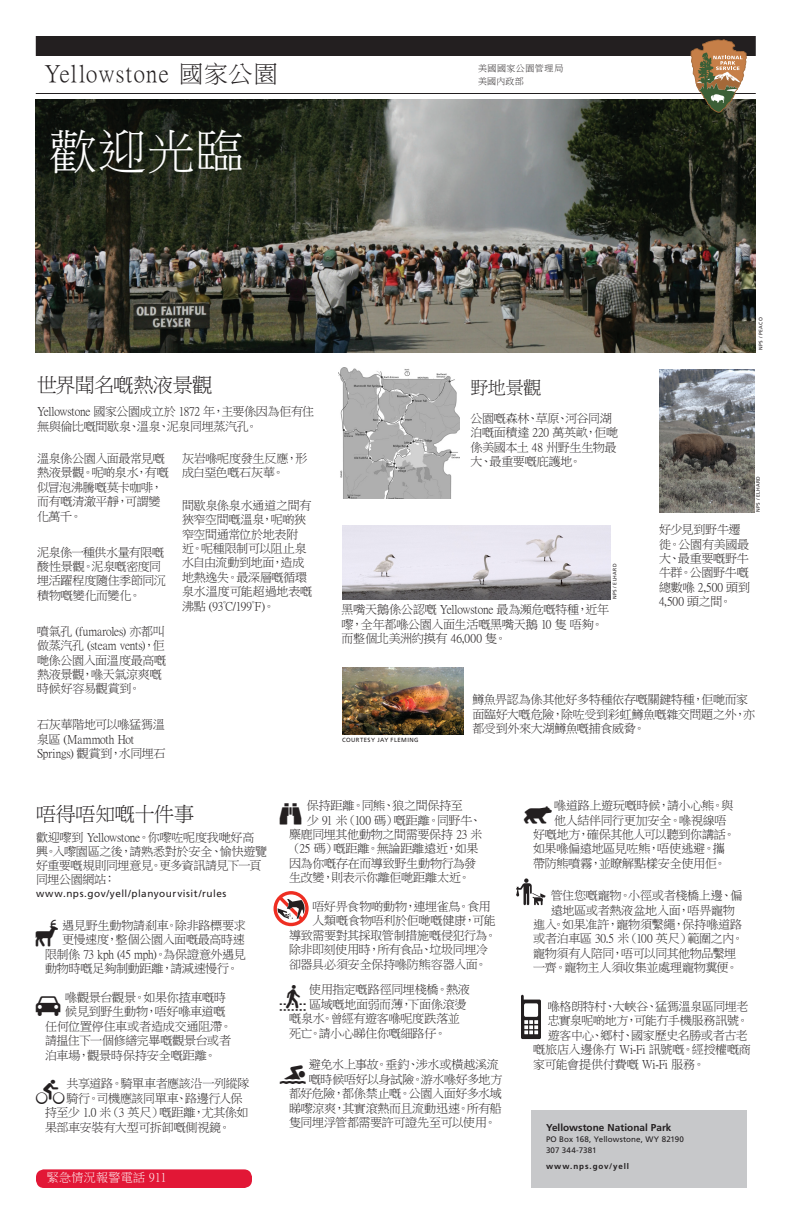
<style>
.page{position:relative;width:792px;height:1224px;background:#fff}
.page>*{position:absolute;margin:0;border:0;box-sizing:border-box;transform-origin:0 0}
.Subhead_1{font:48px "P Ming Li U";color:#fff}
.t1{font:32.3px "NPS Pictographs 3";color:#231f20}
.Subhead_1-2{font:24px "P Ming Li U";letter-spacing:.045em;color:#231f20}
.BodyYT_A{font:20px "P Ming Li U";letter-spacing:-.015em;color:#231f20}
.t2{font:18px "P Ming Li U";color:#231f20}
.BodyYT_A-2{font:12px/14.4px "P Ming Li U";letter-spacing:-.02em;color:#231f20}
.Subhead_1-3{font:12px "P Ming Li U";letter-spacing:-.02em;color:#231f20}
.BulletYT_A_0_20{font:12px/14.4px "P Ming Li U";letter-spacing:-.02em;color:#231f20}
.BodyYT_A-3{font:12px "P Ming Li U";letter-spacing:-.04em;color:#231f20}
.main_head{font:12px "P Ming Li U";letter-spacing:.025em;color:#fff}
.t3{font:10px "Frutiger LT Std";letter-spacing:.05em;color:#231f20}
.Subhead_1-4{font:700 10px "Frutiger LT Std";letter-spacing:.005em;color:#231f20}
.Subhead_1-5{font:9px/13px "P Ming Li U";letter-spacing:.05em;color:#231f20}
.Subhead_1-6{font:8px/11px "Frutiger LT Std";letter-spacing:.01em;color:#231f20}
.Subhead_1-7{font:700 8px "Frutiger LT Std";letter-spacing:.115em;color:#231f20}
.BulletYT_A_0_20-2{font:6px "Frutiger LT Std";letter-spacing:.075em;color:#231f20}
.t4{font:5px "Frutiger LT Std";letter-spacing:.08em;color:#231f20}
</style>
<div class="page">
<img style="left:338px;top:367px;width:121px;height:131px">
<img style="left:36px;top:99px;width:720px;height:253px">
<hr style="left:36px;top:93px;width:720px;height:1px;background:#231f20">
<div style="left:36px;top:36px;width:720px;height:20px;background:#231f20"></div>
<svg style="left:273px;top:891px;width:36px;height:36px"></svg>
<svg style="left:274px;top:891px;width:35px;height:35px"></svg>
<svg style="left:277px;top:894px;width:28px;height:29px"></svg>
<svg style="left:516px;top:878px;width:30px;height:27px"></svg>
<div style="left:521px;top:1000px;width:20px;height:39px;background:#231f20;border-radius:2px"></div>
<svg style="left:524px;top:1020px;width:14px;height:14px"></svg>
<div style="left:524px;top:1003px;width:14px;height:14px;background:#fff;border-radius:2px"></div>
<svg style="left:521px;top:995px;width:3px;height:5px"></svg>
<svg style="left:690px;top:39px;width:57px;height:74px"></svg>
<div style="left:532px;top:1110px;width:216px;height:78px;background:#c7c8ca"></div>
<div style="left:36px;top:1169px;width:216px;height:19px;background:#e21736;border-radius:8px"></div>
<img style="left:659px;top:370px;width:95px;height:143px">
<img style="left:342px;top:667px;width:122px;height:68px">
<img style="left:342px;top:525px;width:268px;height:75px">
<p class="Subhead_1-2" style="left:45px;top:61px;width:235px">Yellowstone 國家公園</p>
<p class="Subhead_1-5" style="left:478px;top:62px;width:87px">美國國家公園管理局美國內政部</p>
<p class="Subhead_1" style="left:49px;top:127px;width:196px">歡迎光臨</p>
<p class="BodyYT_A" style="left:37px;top:375px;width:177px">世界聞名嘅熱液景觀</p>
<p class="BodyYT_A-2" style="left:37px;top:404px;width:279px">Yellowstone 國家公園成立於 1872 年，主要係因為佢有住無與倫比嘅間歇泉、溫泉、泥泉同埋蒸汽孔。</p>
<p class="BodyYT_A-2" style="left:37px;top:451px;width:133px">溫泉係公園入面最常見嘅熱液景觀。呢啲泉水，有嘅似冒泡沸騰嘅莫卡咖啡，而有嘅清澈平靜，可謂變化萬千。</p>
<p class="BodyYT_A-2" style="left:37px;top:545px;width:130px">泥泉係一種供水量有限嘅酸性景觀。泥泉嘅密度同埋活躍程度隨住季節同沉積物嘅變化而變化。</p>
<p class="BodyYT_A-2" style="left:37px;top:624px;width:131px">噴氣孔 (fumaroles) 亦都叫做蒸汽孔 (steam vents)，佢哋係公園入面溫度最高嘅熱液景觀，喺天氣涼爽嘅時候好容易觀賞到。</p>
<p class="BodyYT_A-2" style="left:37px;top:718px;width:130px">石灰華階地可以喺猛獁溫泉區 (Mammoth Hot<br>Springs) 觀賞到，水同埋石</p>
<p class="BodyYT_A-2" style="left:182px;top:451px;width:127px">灰岩喺呢度發生反應，形成白堊色嘅石灰華。</p>
<p class="BodyYT_A-2" style="left:182px;top:498px;width:132px">間歇泉係泉水通道之間有狹窄空間嘅溫泉，呢啲狹窄空間通常位於地表附近。呢種限制可以阻止泉水自由流動到地面，造成地熱逸失。最深層嘅循環泉水溫度可能超過地表嘅沸點 (93°C/199°F)。</p>
<p class="t2" style="left:470px;top:379px;width:73px">野地景觀</p>
<p class="BodyYT_A-2" style="left:470px;top:411px;width:149px">公園嘅森林、草原、河谷同湖泊嘅面積達 220 萬英畝，佢哋係美國本土 48 州野生生物最大、最重要嘅庇護地。</p>
<p class="t4" style="left:612px;top:599px;width:37px;rotate:-90deg">NPS / ELHARD</p>
<p class="BulletYT_A_0_20" style="left:342px;top:603px;width:269px">黑嘴天鵝係公認嘅 Yellowstone 最為瀕危嘅特種，近年嚟，全年都喺公園入面生活嘅黑嘴天鵝 10 隻 唔夠。而整個北美洲約摸有 46,000 隻。</p>
<p class="t4" style="left:758px;top:350px;width:34px;rotate:-90deg">NPS / PEACO</p>
<p class="t4" style="left:755px;top:512px;width:37px;rotate:-90deg">NPS / ELHARD</p>
<p class="BodyYT_A-2" style="left:659px;top:522px;width:93px">好少見到野牛遷徙。公園有美國最大、最重要嘅野牛牛群。公園野牛嘅總數喺 2,500 頭到<br>4,500 頭之間。</p>
<p class="BulletYT_A_0_20-2" style="left:342px;top:736px;width:78px">COURTESY JAY FLEMING</p>
<p class="BodyYT_A-2" style="left:472px;top:692px;width:284px">鱒魚畀認為係其他好多特種依存嘅關鍵特種，佢哋而家面臨好大嘅危險，除咗受到彩虹鱒魚嘅雜交問題之外，亦都受到外來大湖鱒魚嘅捕食威脅。</p>
<p class="BodyYT_A" style="left:36px;top:804px;width:160px">唔得唔知嘅十件事</p>
<p class="BodyYT_A-2" style="left:36px;top:830px;width:233px;line-height:14px">歡迎嚟到 Yellowstone。你嚟咗呢度我哋好高興。入嚟園區之後，請熟悉對於安全、愉快遊覽好重要嘅規則同埋意見。更多資訊請見下一頁同埋公園網站：</p>
<p class="t3" style="left:36px;top:887px;width:192px">www.nps.gov/yell/planyourvisit/rules</p>
<p class="t1" style="left:30px;top:918px;width:34px">4</p>
<p class="BodyYT_A-2" style="left:62px;top:918px;width:185px">遇見野生動物請刹車。除非路標要求</p>
<p class="BodyYT_A-2" style="left:62px;top:933px;width:184px">更慢速度，整個公園入面嘅最高時速</p>
<p class="BodyYT_A-2" style="left:45px;top:947px;width:202px">限制係 73 kph (45 mph)。為保證意外遇見</p>
<p class="BodyYT_A-2" style="left:45px;top:961px;width:195px">動物時嘅足夠制動距離，請減速慢行。</p>
<p class="t1" style="left:33px;top:990px;width:34px">%</p>
<p class="BodyYT_A-2" style="left:65px;top:990px;width:163px">喺觀景台觀景。如果你揸車嘅時</p>
<p class="BodyYT_A-2" style="left:65px;top:1005px;width:162px">候見到野生動物，唔好喺車道嘅</p>
<p class="BodyYT_A-2" style="left:45px;top:1019px;width:189px">任何位置停住車或者造成交通阻滯。</p>
<p class="BodyYT_A-2" style="left:45px;top:1033px;width:188px">請揾住下一個修繕完畢嘅觀景台或者</p>
<p class="BodyYT_A-2" style="left:45px;top:1048px;width:173px">泊車場，觀景時保持安全嘅距離。</p>
<p class="t1" style="left:34px;top:1076px;width:34px">*</p>
<p class="BodyYT_A-2" style="left:66px;top:1077px;width:185px">共享道路。騎單車者應該沿一列縱隊</p>
<p class="BodyYT_A-2" style="left:66px;top:1091px;width:178px">騎行。司機應該同單車、路邊行人保</p>
<p class="BodyYT_A-2" style="left:45px;top:1105px;width:205px">持至少 1.0 米（3 英尺）嘅距離，尤其係如</p>
<p class="BodyYT_A-2" style="left:45px;top:1120px;width:187px">果部車安裝有大型可拆卸嘅側視鏡。</p>
<p class="t1" style="left:275px;top:798px;width:34px">ö</p>
<p class="BodyYT_A-2" style="left:307px;top:798px;width:157px">保持距離。同熊、狼之間保持至</p>
<p class="BodyYT_A-2" style="left:307px;top:813px;width:176px">少 91 米（100 碼）嘅距離。同野牛、</p>
<p class="BodyYT_A-2" style="left:289px;top:827px;width:195px">麋鹿同埋其他動物之間需要保持 23 米</p>
<p class="BodyYT_A-2" style="left:289px;top:842px;width:191px">（25 碼）嘅距離。無論距離遠近，如果</p>
<p class="BodyYT_A-2" style="left:289px;top:856px;width:189px">因為你嘅存在而導致野生動物行為發</p>
<p class="BodyYT_A-2" style="left:289px;top:870px;width:183px">生改變，則表示你離佢哋距離太近。</p>
<p class="BodyYT_A-2" style="left:312px;top:899px;width:180px">唔好畀食物啲動物，連埋雀鳥。食用</p>
<p class="BodyYT_A-2" style="left:312px;top:914px;width:185px">人類嘅食物唔利於佢哋嘅健康，可能</p>
<p class="BodyYT_A-2" style="left:289px;top:928px;width:209px">導致需要對其採取管制措施嘅侵犯行為。</p>
<p class="BodyYT_A-2" style="left:289px;top:942px;width:201px">除非即刻使用時，所有食品、垃圾同埋冷</p>
<p class="BodyYT_A-2" style="left:289px;top:957px;width:200px">卻器具必須安全保持喺防熊容器入面。</p>
<p class="t1" style="left:277px;top:982px;width:34px">_</p>
<p class="BodyYT_A-2" style="left:309px;top:983px;width:162px">使用指定嘅路徑同埋棧橋。熱液</p>
<p class="BodyYT_A-2" style="left:309px;top:997px;width:159px">區域嘅地面弱而薄，下面係滾燙</p>
<p class="BodyYT_A-2" style="left:289px;top:1011px;width:172px">嘅泉水。曾經有遊客喺呢度跌落並</p>
<p class="BodyYT_A-2" style="left:289px;top:1026px;width:159px">死亡。請小心睇住你嘅細路仔。</p>
<p class="t1" style="left:276px;top:1057px;width:34px">á</p>
<p class="BodyYT_A-2" style="left:309px;top:1058px;width:192px">避免水上事故。垂釣、涉水或橫越溪流</p>
<p class="BodyYT_A-2" style="left:309px;top:1072px;width:195px">嘅時候唔好以身試險。游水喺好多地方</p>
<p class="BodyYT_A-2" style="left:289px;top:1086px;width:214px">都好危險，都係禁止嘅。公園入面好多水域</p>
<p class="BodyYT_A-2" style="left:289px;top:1101px;width:214px">睇嚟涼爽，其實滾熱而且流動迅速。所有船</p>
<p class="BodyYT_A-2" style="left:289px;top:1115px;width:209px">隻同埋浮管都需要許可證先至可以使用。</p>
<p class="main_head" style="left:47px;top:1172px;width:121px">緊急情況報警電話 911</p>
<p class="BodyYT_A-2" style="left:554px;top:798px;width:181px">喺道路上遊玩嘅時候，請小心熊。與</p>
<p class="BodyYT_A-2" style="left:554px;top:813px;width:174px">他人結伴同行更加安全。喺視線唔</p>
<p class="BodyYT_A-2" style="left:533px;top:827px;width:204px">好嘅地方，確保其他人可以聽到你講話。</p>
<p class="BodyYT_A-2" style="left:533px;top:842px;width:193px">如果喺偏遠地區見咗熊，唔使逃避。攜</p>
<p class="BodyYT_A-2" style="left:533px;top:856px;width:195px">帶防熊噴霧，並瞭解點樣安全使用佢。</p>
<p class="BodyYT_A-2" style="left:551px;top:888px;width:193px">管住您嘅寵物。小徑或者棧橋上邊、偏</p>
<p class="BodyYT_A-2" style="left:551px;top:903px;width:185px">遠地區或者熱液盆地入面，唔畀寵物</p>
<p class="BodyYT_A-2" style="left:533px;top:917px;width:211px">進入。如果准許，寵物須繫繩，保持喺道路</p>
<p class="BodyYT_A-2" style="left:533px;top:932px;width:212px">或者泊車區 30.5 米（100 英尺）範圍之內。</p>
<p class="BodyYT_A-3" style="left:533px;top:947px;width:205px">寵物須有人陪同，唔可以同其他物品繫埋</p>
<p class="BodyYT_A-2" style="left:533px;top:960px;width:207px">一齊。寵物主人須收集並處理寵物糞便。</p>
<p class="Subhead_1-3" style="left:548px;top:1000px;width:202px">喺格朗特村、大峽谷、猛獁溫泉區同埋老</p>
<p class="Subhead_1-3" style="left:548px;top:1015px;width:202px">忠實泉呢啲地方，可能冇手機服務訊號。</p>
<p class="Subhead_1-3" style="left:548px;top:1029px;width:202px">遊客中心、鄉村、國家歷史名勝或者古老</p>
<p class="Subhead_1-3" style="left:533px;top:1044px;width:219px">嘅旅店入邊係冇 Wi-Fi 訊號嘅。經授權嘅商</p>
<p class="Subhead_1-3" style="left:533px;top:1058px;width:174px">家可能會提供付費嘅 Wi-Fi 服務。</p>
<p class="t1" style="left:522px;top:798px;width:34px">'</p>
<p class="Subhead_1-4" style="left:546px;top:1122px;width:127px">Yellowstone National Park</p>
<p class="Subhead_1-6" style="left:546px;top:1134px;width:140px">PO Box 168, Yellowstone, WY 82190<br>307 344-7381</p>
<p class="Subhead_1-7" style="left:546px;top:1161px;width:85px">www.nps.gov/yell</p>
</div>
